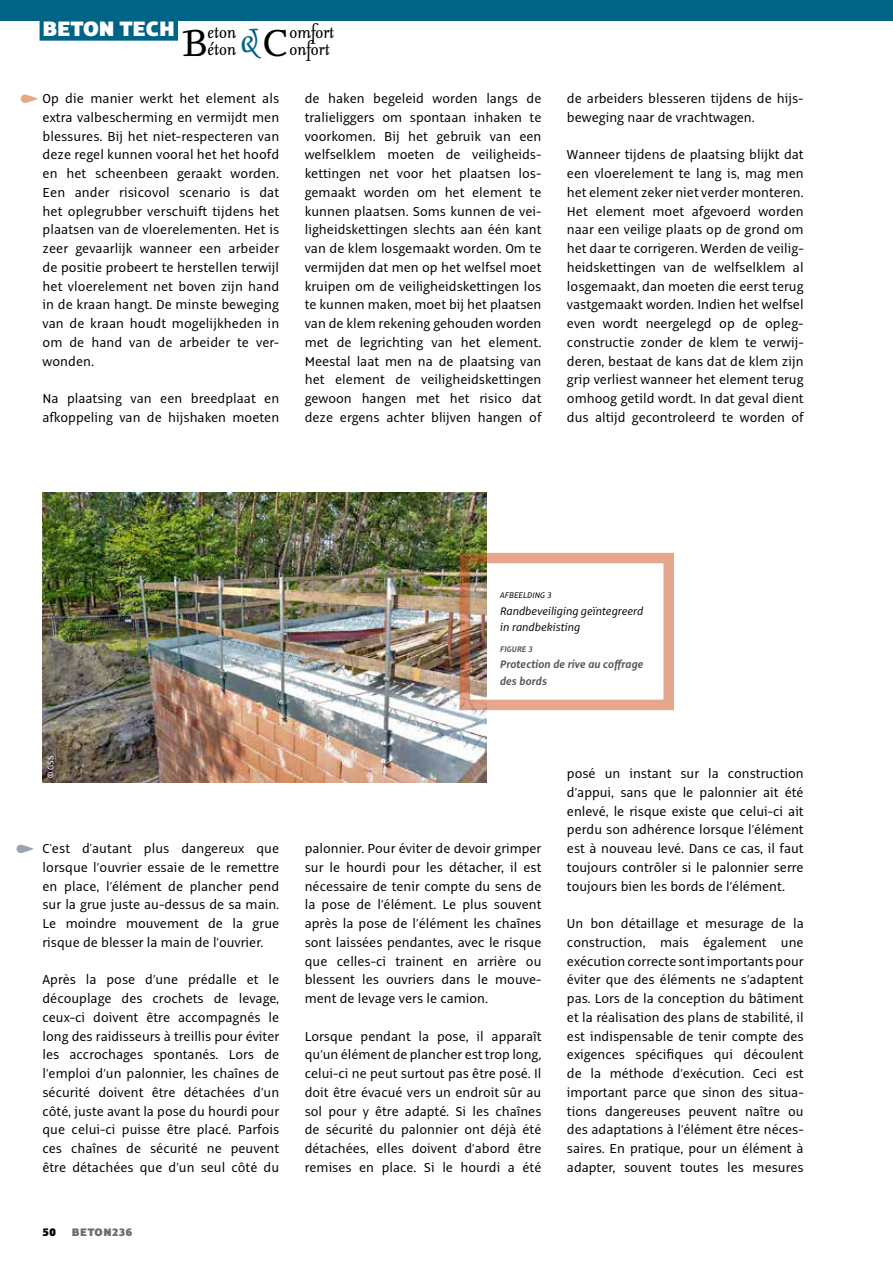
<style>
.page{position:relative;width:893px;height:1263px;background:#fff}
.page>*{position:absolute;margin:0;border:0;box-sizing:border-box;transform-origin:0 0}
.t1{font:italic 45px "Seria";color:#000}
.t2{font:900 22.95px "Alto Pro";color:#fff}
.t3{font:italic 21.3px/17.7px "Seria";color:#000}
.t4{font:14.25px/18.8px "Alto Pro";color:#000;text-align:justify}
.t5{font:italic 12px/16.5px "Alto Pro";color:#000}
.t6{font:italic 700 12px/16.5px "Alto Pro";letter-spacing:.01em;color:#575756;scale:.93 1}
.t7{font:900 12px "Alto Pro";letter-spacing:.04em;color:#706f6f}
.t8{font:900 12px "Alto Pro";color:#000}
.t9{font:italic 9px "Alto Pro";color:#000}
.t10{font:italic 700 9px "Alto Pro";letter-spacing:.01em;color:#575756;scale:.93 1}
.t11{font:9px "Alto Pro";color:#fff}
.s1{font-size:40.5px;color:#006487}
</style>
<div class="page">
<div style="left:0;top:0;width:893px;height:21px;background:#006487"></div>
<div style="left:40px;top:18px;width:138px;height:23px;background:#006487"></div>
<svg style="left:16px;top:845px;width:18px;height:8px"></svg>
<svg style="left:21px;top:95px;width:17px;height:8px"></svg>
<img style="left:42px;top:492px;width:444px;height:290px">
<h2 class="t2" style="left:43px;top:14px;width:134px">BETON TECH</h2>
<h3 class="t3" style="left:289px;top:24px;width:46px">omfort</h3>
<h3 class="t3" style="left:208px;top:24px;width:124px">eton<br>éton <span class="s1">&amp;</span> onfort</h3>
<h1 class="t1" style="left:182px;top:21px;width:107px">B C</h1>
<p class="t4" style="left:43px;top:89px;width:238px">Op die manier werkt het element als extra valbescherming en vermijdt men blessures. Bij het niet-respecteren van deze regel kunnen vooral het het hoofd en het scheenbeen geraakt worden.<br>Een ander risicovol scenario is dat het oplegrubber verschuift tijdens het plaatsen van de vloerelementen. Het is zeer gevaarlijk wanneer een arbeider de positie probeert te herstellen terwijl het vloerelement net boven zijn hand in de kraan hangt. De minste beweging van de kraan houdt mogelijkheden in om de hand van de arbeider te ver&shy;wonden.</p>
<p class="t4" style="left:43px;top:389px;width:238px">Na plaatsing van een breedplaat en afkoppeling van de hijshaken moeten</p>
<p class="t4" style="left:305px;top:89px;width:238px">de haken begeleid worden langs de tralieliggers om spontaan inhaken te voorkomen. Bij het gebruik van een welfselklem moeten de veiligheids&shy;kettingen net voor het plaatsen los&shy;gemaakt worden om het element te kunnen plaatsen. Soms kunnen de vei&shy;ligheidskettingen slechts aan één kant van de klem losgemaakt worden. Om te vermijden dat men op het welfsel moet kruipen om de veiligheidskettingen los te kunnen maken, moet bij het plaatsen van de klem rekening gehouden worden met de legrichting van het element.<br>Meestal laat men na de plaatsing van het element de veiligheidskettingen gewoon hangen met het risico dat deze ergens achter blijven hangen of</p>
<p class="t4" style="left:567px;top:89px;width:237px">de arbeiders blesseren tijdens de hijs&shy;beweging naar de vrachtwagen.</p>
<p class="t4" style="left:567px;top:146px;width:238px">Wanneer tijdens de plaatsing blijkt dat een vloerelement te lang is, mag men het element zeker niet verder monteren.<br>Het element moet afgevoerd worden naar een veilige plaats op de grond om het daar te corrigeren. Werden de veilig&shy;heidskettingen van de welfselklem al losgemaakt, dan moeten die eerst terug vastgemaakt worden. Indien het welfsel even wordt neergelegd op de opleg&shy;constructie zonder de klem te verwij&shy;deren, bestaat de kans dat de klem zijn grip verliest wanneer het element terug omhoog getild wordt. In dat geval dient dus altijd gecontroleerd te worden of</p>
<p class="t9" style="left:500px;top:590px;width:53px">AFBEELDING 3</p>
<p class="t5" style="left:500px;top:602px;width:145px">Randbeveiliging geïntegreerd in randbekisting</p>
<p class="t10" style="left:500px;top:643px;width:37px">FIGURE 3</p>
<p class="t6" style="left:500px;top:656px;width:156px">Protection de rive au coffrage des bords</p>
<p class="t11" style="left:45px;top:778px;width:24px;rotate:-90deg">© GSS</p>
<p class="t4" style="left:43px;top:839px;width:238px">C'est d'autant plus dangereux que lorsque l’ouvrier essaie de le remettre en place, l’élément de plancher pend sur la grue juste au-dessus de sa main.<br>Le moindre mouvement de la grue risque de blesser la main de l’ouvrier.</p>
<p class="t4" style="left:43px;top:970px;width:238px">Après la pose d’une prédalle et le découplage des crochets de levage, ceux-ci doivent être accompagnés le long des raidisseurs à treillis pour éviter les accrochages spontanés. Lors de l’emploi d’un palonnier, les chaînes de sécurité doivent être détachées d’un côté, juste avant la pose du hourdi pour que celui-ci puisse être placé. Parfois ces chaînes de sécurité ne peuvent être détachées que d’un seul côté du</p>
<p class="t8" style="left:43px;top:1224px;width:15px">50</p>
<p class="t7" style="left:72px;top:1224px;width:62px">BETON236</p>
<p class="t4" style="left:305px;top:839px;width:238px">palonnier. Pour éviter de devoir grimper sur le hourdi pour les détacher, il est nécessaire de tenir compte du sens de la pose de l’élément. Le plus souvent après la pose de l’élément les chaînes sont laissées pendantes, avec le risque que celles-ci trainent en arrière ou blessent les ouvriers dans le mouve&shy;ment de levage vers le camion.</p>
<p class="t4" style="left:305px;top:1027px;width:238px">Lorsque pendant la pose, il apparaît qu’un élément de plancher est trop long, celui-ci ne peut surtout pas être posé. Il doit être évacué vers un endroit sûr au sol pour y être adapté. Si les chaînes de sécurité du palonnier ont déjà été détachées, elles doivent d’abord être remises en place. Si le hourdi a été</p>
<p class="t4" style="left:567px;top:764px;width:238px">posé un instant sur la construction d’appui, sans que le palonnier ait été enlevé, le risque existe que celui-ci ait perdu son adhérence lorsque l’élément est à nouveau levé. Dans ce cas, il faut toujours contrôler si le palonnier serre toujours bien les bords de l’élément.</p>
<p class="t4" style="left:567px;top:914px;width:238px">Un bon détaillage et mesurage de la construction, mais également une exécution correcte sont importants pour éviter que des éléments ne s’adaptent pas. Lors de la conception du bâtiment et la réalisation des plans de stabilité, il est indispensable de tenir compte des exigences spécifiques qui découlent de la méthode d’exécution. Ceci est important parce que sinon des situa&shy;tions dangereuses peuvent naître ou des adaptations à l’élément être néces&shy;saires. En pratique, pour un élément à adapter, souvent toutes les mesures</p>
</div>
